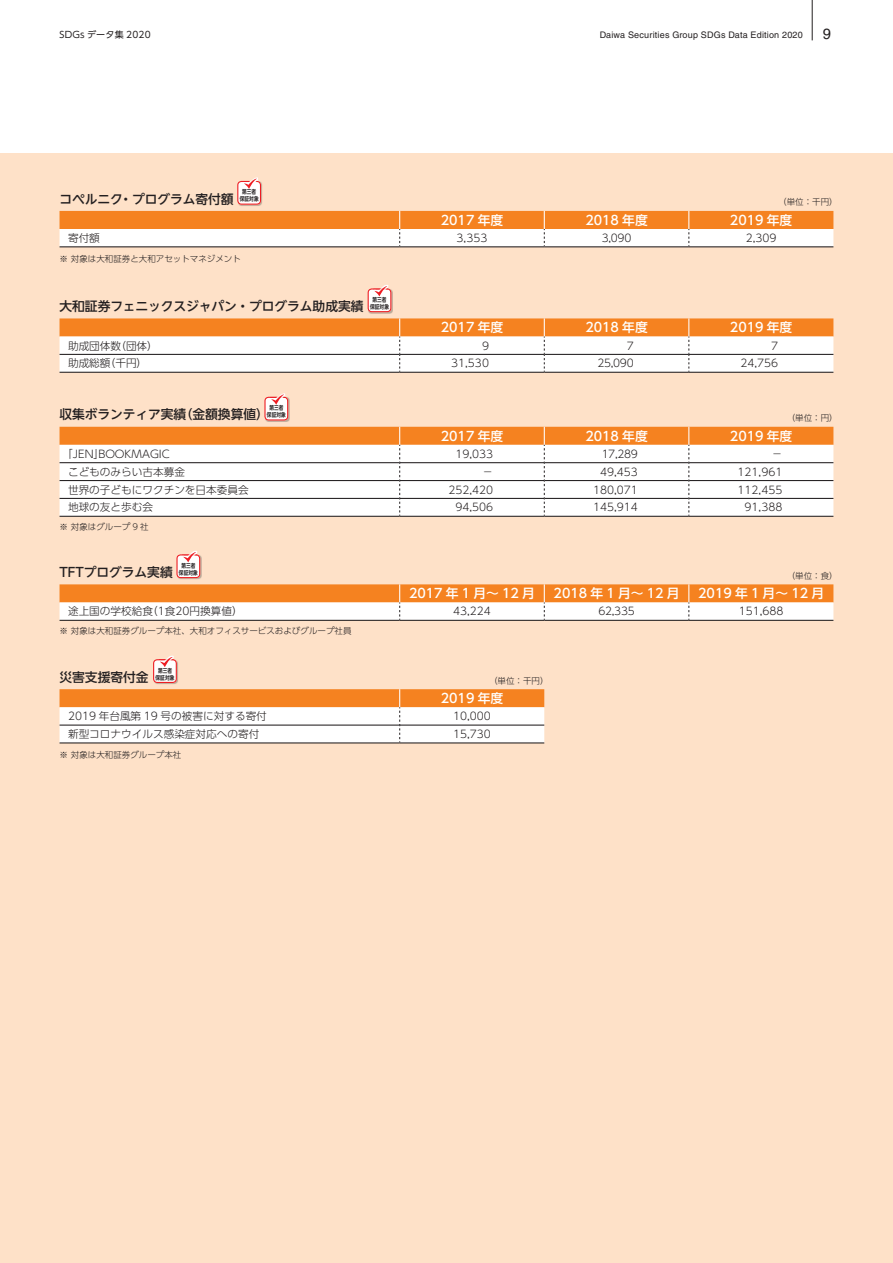
<style>
.page{position:relative;width:893px;height:1263px;background:#fff}
.page>*{position:absolute;margin:0;border:0;box-sizing:border-box;transform-origin:0 0}
.t1{font:14.85px "Helvetica LT Std";color:#231f20}
.t2{font:500 12.75px "UD Shin Go Pro";color:#fff}
.t3{font:500 12.75px "UD Shin Go NT Pro";letter-spacing:-.005em;color:#231f20}
.t4{font:300 10.65px "UD Shin Go Pro";color:#231f20}
.t5{font:9px "Helvetica LT Std";letter-spacing:.02em;color:#231f20}
.t6{font:9px "UD Shin Go Pro";letter-spacing:.02em;color:#231f20}
.t7{font:300 8.55px "UD Shin Go Pro";color:#231f20}
.t8{font:700 6px/6.9px "UD Shin Go Pro De";letter-spacing:.02em;color:#231f20;text-align:center;scale:.78 1}
</style>
<div class="page">
<div style="left:0;top:153px;width:893px;height:1110px;background:#fee1c8"></div>
<svg style="left:60px;top:211px;width:773px;height:36px"></svg>
<hr style="left:60px;top:620px;width:340px;height:1px;background:#231f20">
<hr style="left:400px;top:620px;width:144px;height:1px;background:#231f20">
<hr style="left:544px;top:620px;width:145px;height:1px;background:#231f20">
<hr style="left:689px;top:620px;width:144px;height:1px;background:#231f20">
<svg style="left:60px;top:584px;width:773px;height:36px"></svg>
<hr style="left:60px;top:516px;width:340px;height:1px;background:#231f20">
<hr style="left:400px;top:516px;width:144px;height:1px;background:#231f20">
<hr style="left:544px;top:516px;width:145px;height:1px;background:#231f20">
<hr style="left:689px;top:516px;width:144px;height:1px;background:#231f20">
<svg style="left:60px;top:427px;width:773px;height:89px"></svg>
<svg style="left:60px;top:689px;width:484px;height:54px"></svg>
<hr style="left:60px;top:372px;width:340px;height:1px;background:#231f20">
<hr style="left:400px;top:372px;width:144px;height:1px;background:#231f20">
<hr style="left:544px;top:372px;width:145px;height:1px;background:#231f20">
<hr style="left:689px;top:372px;width:144px;height:1px;background:#231f20">
<svg style="left:60px;top:318px;width:773px;height:54px"></svg>
<hr style="left:60px;top:354px;width:340px;height:1px;background:#231f20">
<hr style="left:400px;top:354px;width:144px;height:1px;background:#231f20">
<hr style="left:544px;top:354px;width:145px;height:1px;background:#231f20">
<hr style="left:689px;top:354px;width:144px;height:1px;background:#231f20">
<img style="left:239px;top:182px;width:23px;height:24px">
<svg style="left:237px;top:179px;width:24px;height:26px"></svg>
<img style="left:178px;top:555px;width:24px;height:24px">
<svg style="left:176px;top:552px;width:24px;height:26px"></svg>
<img style="left:265px;top:397px;width:25px;height:25px">
<svg style="left:264px;top:394px;width:24px;height:26px"></svg>
<img style="left:155px;top:661px;width:23px;height:23px">
<svg style="left:153px;top:657px;width:24px;height:26px"></svg>
<img style="left:368px;top:289px;width:25px;height:25px">
<svg style="left:368px;top:286px;width:23px;height:26px"></svg>
<hr style="left:812px;top:0;width:1px;height:40px;background:#231f20">
<p class="t6" style="left:60px;top:28px;width:93px">SDGs データ集 2020</p>
<p class="t5" style="left:600px;top:30px;width:205px">Daiwa Securities Group SDGs Data Edition 2020</p>
<h1 class="t1" style="left:823px;top:25px;width:10px">9</h1>
<p class="t8" style="left:240px;top:188px;width:26px">第三者保証対象</p>
<p class="t3" style="left:59px;top:188px;width:176px">コペルニク・プログラム寄付額</p>
<p class="t7" style="left:778px;top:195px;width:61px">（単位：千円）</p>
<p class="t2" style="left:441px;top:210px;width:64px">2017 年度</p>
<p class="t2" style="left:585px;top:210px;width:64px">2018 年度</p>
<p class="t2" style="left:730px;top:210px;width:64px">2019 年度</p>
<p class="t4" style="left:68px;top:229px;width:33px">寄付額</p>
<p class="t4" style="left:457px;top:229px;width:32px">3,353</p>
<p class="t4" style="left:602px;top:229px;width:31px">3,090</p>
<p class="t4" style="left:746px;top:229px;width:32px">2,309</p>
<p class="t7" style="left:60px;top:252px;width:183px">※ 対象は大和証券と大和アセットマネジメント</p>
<p class="t8" style="left:370px;top:296px;width:26px">第三者保証対象</p>
<p class="t3" style="left:60px;top:296px;width:306px">大和証券フェニックスジャパン・プログラム助成実績</p>
<p class="t2" style="left:441px;top:317px;width:64px">2017 年度</p>
<p class="t2" style="left:585px;top:317px;width:64px">2018 年度</p>
<p class="t2" style="left:730px;top:317px;width:64px">2019 年度</p>
<p class="t4" style="left:68px;top:337px;width:91px">助成団体数（団体）</p>
<p class="t4" style="left:482px;top:337px;width:9px">9</p>
<p class="t4" style="left:627px;top:337px;width:9px">7</p>
<p class="t4" style="left:771px;top:337px;width:9px">7</p>
<p class="t4" style="left:68px;top:355px;width:81px">助成総額（千円）</p>
<p class="t4" style="left:451px;top:355px;width:39px">31,530</p>
<p class="t4" style="left:597px;top:355px;width:38px">25,090</p>
<p class="t4" style="left:740px;top:355px;width:39px">24,756</p>
<p class="t8" style="left:267px;top:404px;width:26px">第三者保証対象</p>
<p class="t3" style="left:60px;top:404px;width:211px">収集ボランティア実績（金額換算値）</p>
<p class="t7" style="left:787px;top:411px;width:53px">（単位：円）</p>
<p class="t2" style="left:441px;top:425px;width:64px">2017 年度</p>
<p class="t2" style="left:585px;top:425px;width:64px">2018 年度</p>
<p class="t2" style="left:730px;top:425px;width:64px">2019 年度</p>
<p class="t4" style="left:62px;top:445px;width:109px">「JEN」BOOKMAGIC</p>
<p class="t4" style="left:455px;top:445px;width:39px">19,033</p>
<p class="t4" style="left:602px;top:445px;width:38px">17,289</p>
<p class="t4" style="left:772px;top:445px;width:12px">−</p>
<p class="t4" style="left:68px;top:463px;width:118px">こどものみらい古本募金</p>
<p class="t4" style="left:483px;top:463px;width:12px">−</p>
<p class="t4" style="left:600px;top:463px;width:39px">49,453</p>
<p class="t4" style="left:738px;top:463px;width:46px">121,961</p>
<p class="t4" style="left:68px;top:481px;width:182px">世界の子どもにワクチンを日本委員会</p>
<p class="t4" style="left:448px;top:481px;width:46px">252,420</p>
<p class="t4" style="left:593px;top:481px;width:46px">180,071</p>
<p class="t4" style="left:738px;top:481px;width:46px">112,455</p>
<p class="t4" style="left:68px;top:499px;width:87px">地球の友と歩む会</p>
<p class="t4" style="left:455px;top:499px;width:39px">94,506</p>
<p class="t4" style="left:593px;top:499px;width:46px">145,914</p>
<p class="t4" style="left:745px;top:499px;width:39px">91,388</p>
<p class="t7" style="left:60px;top:520px;width:91px">※ 対象はグループ 9 社</p>
<p class="t8" style="left:179px;top:562px;width:26px">第三者保証対象</p>
<p class="t3" style="left:60px;top:562px;width:115px">TFTプログラム実績</p>
<p class="t7" style="left:787px;top:569px;width:53px">（単位：食）</p>
<p class="t2" style="left:409px;top:583px;width:127px">2017 年 1 月～ 12 月</p>
<p class="t2" style="left:554px;top:583px;width:127px">2018 年 1 月～ 12 月</p>
<p class="t2" style="left:698px;top:583px;width:127px">2019 年 1 月～ 12 月</p>
<p class="t4" style="left:68px;top:603px;width:176px">途上国の学校給食（1食20円換算値）</p>
<p class="t4" style="left:453px;top:603px;width:39px">43,224</p>
<p class="t4" style="left:598px;top:603px;width:38px">62,335</p>
<p class="t4" style="left:739px;top:603px;width:46px">151,688</p>
<p class="t7" style="left:60px;top:624px;width:293px">※ 対象は大和証券グループ本社、大和オフィスサービスおよびグループ社員</p>
<p class="t8" style="left:156px;top:667px;width:26px">第三者保証対象</p>
<p class="t3" style="left:60px;top:667px;width:91px">災害支援寄付金</p>
<p class="t7" style="left:489px;top:673px;width:61px">（単位：千円）</p>
<p class="t2" style="left:441px;top:688px;width:64px">2019 年度</p>
<p class="t4" style="left:68px;top:707px;width:200px">2019 年台風第 19 号の被害に対する寄付</p>
<p class="t4" style="left:453px;top:707px;width:39px">10,000</p>
<p class="t4" style="left:68px;top:725px;width:193px">新型コロナウイルス感染症対応への寄付</p>
<p class="t4" style="left:453px;top:725px;width:39px">15,730</p>
<p class="t7" style="left:60px;top:747px;width:123px">※ 対象は大和証券グループ本社</p>
</div>
